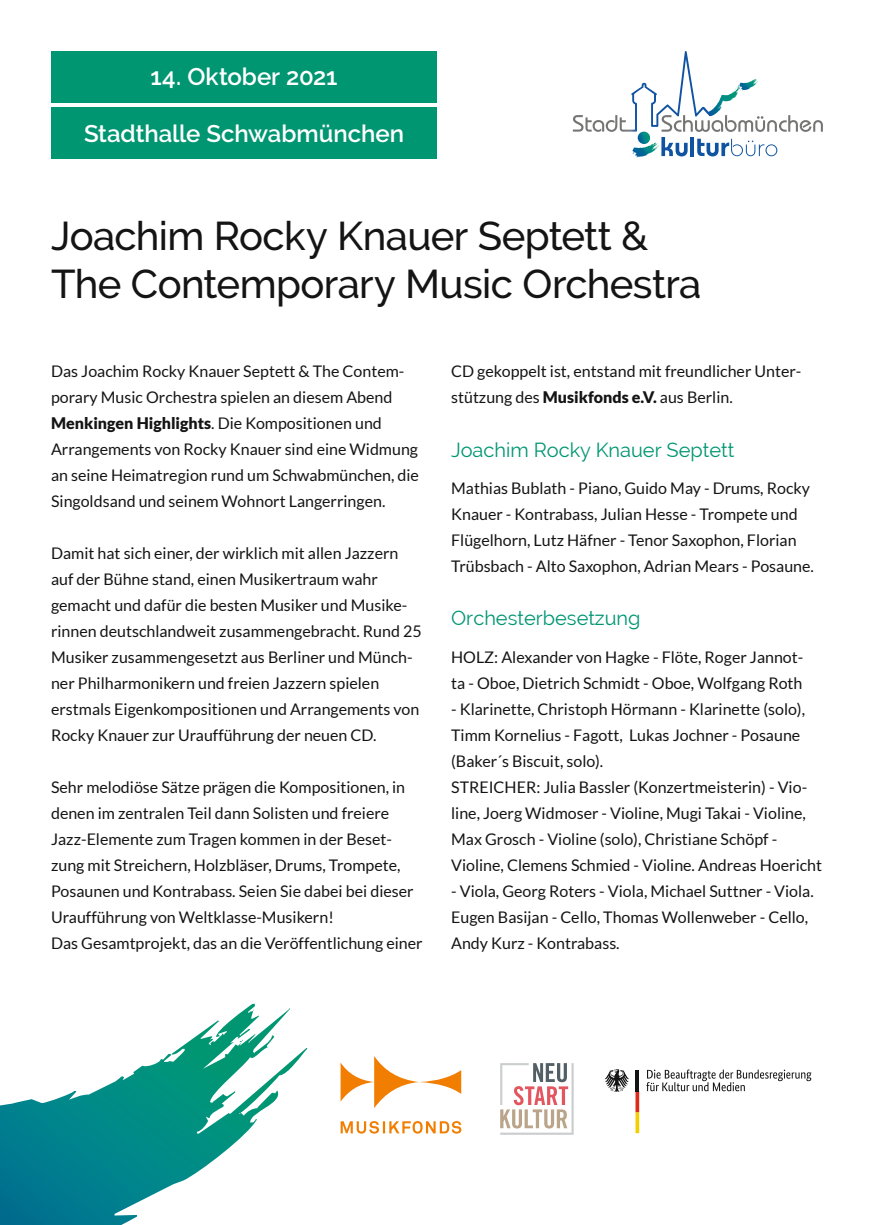
<style>
.page{position:relative;width:874px;height:1225px;background:#fff}
.page>*{position:absolute;margin:0;border:0;box-sizing:border-box;transform-origin:0 0}
.t1{font:500 40px/48px "Raleway";letter-spacing:-.015em;color:#131413}
.t2{font:600 24px "Raleway";color:#fff}
.t3{font:20px "Raleway";color:#009672}
.t4{font:16px/26px "Lato";color:#131413}
.s1{font-weight:900}
</style>
<div class="page">
<svg style="left:0;top:1004px;width:307px;height:221px"></svg>
<svg style="left:646px;top:1069px;width:165px;height:22px"></svg>
<svg style="left:635px;top:1091px;width:4px;height:42px"></svg>
<svg style="left:604px;top:1069px;width:24px;height:23px"></svg>
<hr style="left:635px;top:1070px;width:4px;height:21px;background:#131413">
<svg style="left:340px;top:1056px;width:121px;height:52px"></svg>
<svg style="left:340px;top:1121px;width:121px;height:12px"></svg>
<svg style="left:500px;top:1063px;width:73px;height:71px"></svg>
<svg style="left:572px;top:51px;width:250px;height:105px"></svg>
<div style="left:51px;top:51px;width:386px;height:51px;background:#009672"></div>
<div style="left:51px;top:108px;width:386px;height:51px;background:#009672"></div>
<h2 class="t2" style="left:150px;top:63px;width:188px">14. Oktober 2021</h2>
<h2 class="t2" style="left:84px;top:119px;width:321px">Stadthalle Schwabmünchen</h2>
<h1 class="t1" style="left:51px;top:212px;width:651px">Joachim Rocky Knauer Septett &amp;<br>The Contemporary Music Orchestra</h1>
<p class="t4" style="left:51px;top:358px;width:369px">Das Joachim Rocky Knauer Septett &amp; The Contem&shy;porary Music Orchestra spielen an diesem Abend <span class="s1">Menkingen Highlights</span>. Die Kompositionen und Arrangements von Rocky Knauer sind eine Widmung an seine Heimatregion rund um Schwabmünchen, die Singoldsand und seinem Wohnort Langerringen.</p>
<p class="t4" style="left:51px;top:540px;width:372px">Damit hat sich einer, der wirklich mit allen Jazzern auf der Bühne stand, einen Musikertraum wahr gemacht und dafür die besten Musiker und Musike&shy;rinnen deutschlandweit zusammengebracht. Rund 25<br>Musiker zusammengesetzt aus Berliner und Münch&shy;ner Philharmonikern und freien Jazzern spielen erstmals Eigenkompositionen und Arrangements von Rocky Knauer zur Uraufführung der neuen CD.</p>
<p class="t4" style="left:51px;top:774px;width:373px">Sehr melodiöse Sätze prägen die Kompositionen, in denen im zentralen Teil dann Solisten und freiere Jazz-Elemente zum Tragen kommen in der Beset&shy;zung mit Streichern, Holzbläser, Drums, Trompete, Posaunen und Kontrabass. Seien Sie dabei bei dieser Uraufführung von Weltklasse-Musikern!<br>Das Gesamtprojekt, das an die Veröffentlichung einer</p>
<p class="t4" style="left:451px;top:358px;width:351px">CD gekoppelt ist, entstand mit freundlicher Unter&shy;stützung des <span class="s1">Musikfonds e.V.</span> aus Berlin.</p>
<p class="t3" style="left:451px;top:438px;width:284px">Joachim Rocky Knauer Septett</p>
<p class="t4" style="left:451px;top:475px;width:364px">Mathias Bublath - Piano, Guido May - Drums, Rocky Knauer - Kontrabass, Julian Hesse - Trompete und Flügelhorn, Lutz Häfner - Tenor Saxophon, Florian Trübsbach - Alto Saxophon, Adrian Mears - Posaune.</p>
<p class="t3" style="left:451px;top:606px;width:191px">Orchesterbesetzung</p>
<p class="t4" style="left:451px;top:643px;width:353px">HOLZ: Alexander von Hagke - Flöte, Roger Jannot&shy;ta - Oboe, Dietrich Schmidt - Oboe, Wolfgang Roth</p>
<p class="t4" style="left:451px;top:695px;width:372px">- Klarinette, Christoph Hörmann - Klarinette (solo), Timm Kornelius - Fagott, Lukas Jochner - Posaune (Baker´s Biscuit, solo).<br>STREICHER: Julia Bassler (Konzertmeisterin) - Vio&shy;line, Joerg Widmoser - Violine, Mugi Takai - Violine, Max Grosch - Violine (solo), Christiane Schöpf - Violine, Clemens Schmied - Violine. Andreas Hoericht</p>
<p class="t4" style="left:451px;top:877px;width:364px">- Viola, Georg Roters - Viola, Michael Suttner - Viola.<br>Eugen Basijan - Cello, Thomas Wollenweber - Cello,<br>Andy Kurz - Kontrabass.</p>
</div>
